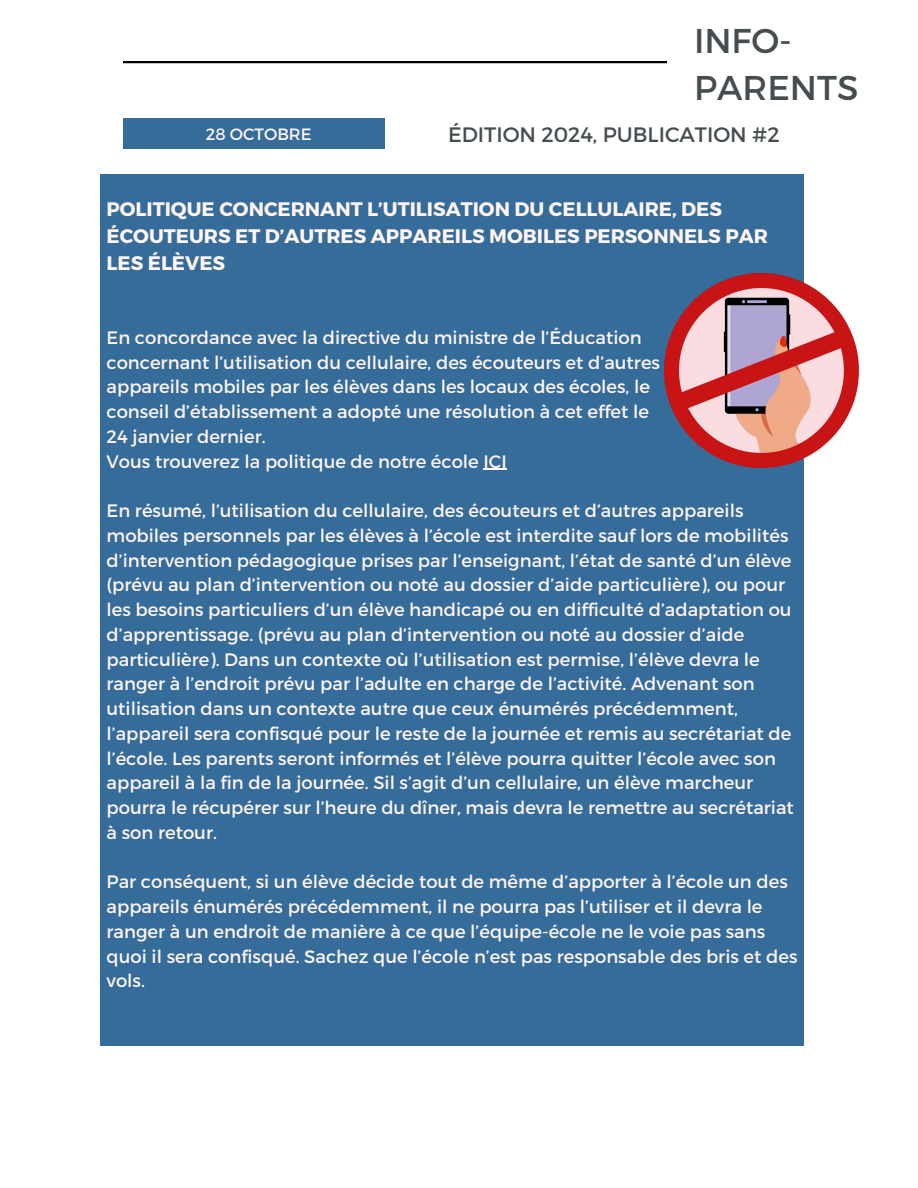
<style>
.page{position:relative;width:918px;height:1188px;background:#fff}
.page>*{position:absolute;margin:0;border:0;box-sizing:border-box;transform-origin:0 0}
.t1{font:34.35px/47.2px "Montserrat";color:#464d50}
.t2{font:20.85px "Montserrat";color:#464d50}
.t3{font:700 19.5px/27px "Montserrat";color:#fff5f5}
.t4{font:18px/24.8px "Montserrat";color:#fff5f5}
.t5{font:16.35px "Montserrat";color:#fff5f5}
</style>
<div class="page">
<hr style="left:123px;top:61px;width:544px;height:2px;background:#000">
<div style="left:123px;top:118px;width:262px;height:31px;background:#356c9a"></div>
<div style="left:100px;top:175px;width:703px;height:870px;background:#356c9a"></div>
<svg style="left:484px;top:469px;width:23px;height:1px"></svg>
<img style="left:664px;top:273px;width:195px;height:195px">
<p class="t1" style="left:694px;top:15px;width:166px">INFO-<br>PARENTS</p>
<p class="t5" style="left:206px;top:124px;width:107px">28 OCTOBRE</p>
<p class="t2" style="left:448px;top:121px;width:333px">ÉDITION 2024, PUBLICATION #2</p>
<h1 class="t3" style="left:107px;top:194px;width:663px">POLITIQUE CONCERNANT L’UTILISATION DU CELLULAIRE, DES<br>ÉCOUTEURS ET D’AUTRES APPAREILS MOBILES PERSONNELS PAR<br>LES ÉLÈVES</h1>
<h3 class="t4" style="left:107px;top:324px;width:537px">En concordance avec la directive du ministre de l’Éducation</h3>
<h2 class="t4" style="left:107px;top:349px;width:555px">concernant l’utilisation du cellulaire, des écouteurs et d’autres</h2>
<p class="t4" style="left:107px;top:374px;width:545px">appareils mobiles par les élèves dans les locaux des écoles, le</p>
<p class="t4" style="left:107px;top:398px;width:544px">conseil d’établissement a adopté une résolution à cet effet le</p>
<p class="t4" style="left:107px;top:423px;width:161px">24 janvier dernier.</p>
<p class="t4" style="left:107px;top:448px;width:402px">Vous trouverez la politique de notre école ICI</p>
<p class="t4" style="left:107px;top:497px;width:689px">En résumé, l’utilisation du cellulaire, des écouteurs et d’autres appareils mobiles personnels par les élèves à l’école est interdite sauf lors de mobilités d’intervention pédagogique prises par l’enseignant, l’état de santé d’un élève (prévu au plan d’intervention ou noté au dossier d’aide particulière), ou pour les besoins particuliers d’un élève handicapé ou en difficulté d’adaptation ou d’apprentissage. (prévu au plan d’intervention ou noté au dossier d’aide particulière). Dans un contexte où l’utilisation est permise, l’élève devra le ranger à l’endroit prévu par l’adulte en charge de l’activité. Advenant son utilisation dans un contexte autre que ceux énumérés précédemment, l’appareil sera confisqué pour le reste de la journée et remis au secrétariat de l’école. Les parents seront informés et l’élève pourra quitter l’école avec son appareil à la fin de la journée. Sil s’agit d’un cellulaire, un élève marcheur pourra le récupérer sur l’heure du dîner, mais devra le remettre au secrétariat à son retour.</p>
<p class="t4" style="left:107px;top:869px;width:692px">Par conséquent, si un élève décide tout de même d’apporter à l’école un des appareils énumérés précédemment, il ne pourra pas l’utiliser et il devra le ranger à un endroit de manière à ce que l’équipe-école ne le voie pas sans quoi il sera confisqué. Sachez que l’école n’est pas responsable des bris et des vols.</p>
</div>
